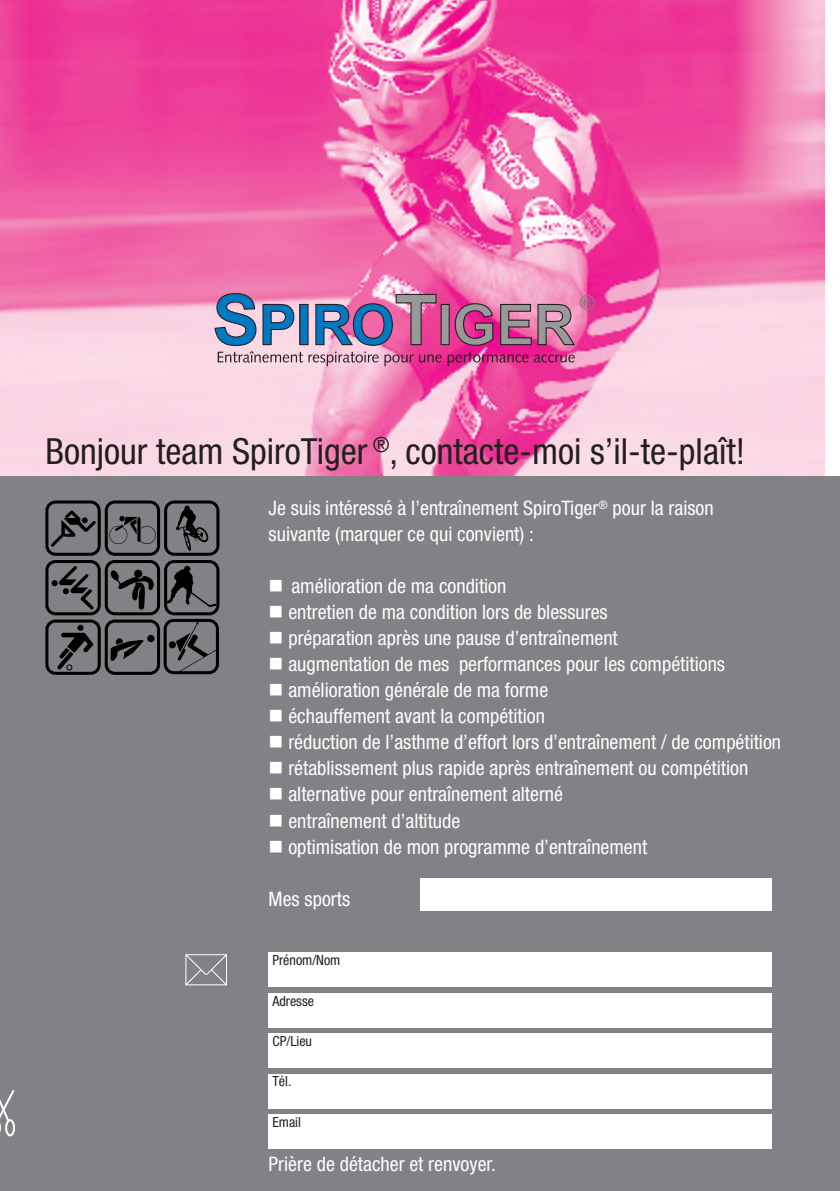
<style>
.page{position:relative;width:840px;height:1191px;background:#fff}
.page>*{position:absolute;margin:0;border:0;box-sizing:border-box;transform-origin:0 0}
.titel{font:condensed 36px "Helvetica Neue";color:#231f20}
.lauftext_10_pt{font:condensed 20px "Helvetica Neue";color:#fff}
.lauftext_10_pt-2{font:condensed 14px "Helvetica Neue";color:#231f20}
</style>
<div class="page">
<img style="left:0;top:0;width:824px;height:476px">
<div style="left:0;top:476px;width:839px;height:715px;background:#808285"></div>
<svg style="left:51px;top:510px;width:45px;height:37px"></svg>
<div style="left:45px;top:500px;width:56px;height:56px;border:3px solid #000;border-radius:9px"></div>
<svg style="left:104px;top:500px;width:116px;height:56px"></svg>
<div style="left:164px;top:560px;width:55px;height:55px;border:3px solid #000;border-radius:9px"></div>
<svg style="left:167px;top:565px;width:49px;height:42px"></svg>
<div style="left:45px;top:560px;width:56px;height:55px;border:3px solid #000;border-radius:9px"></div>
<svg style="left:52px;top:566px;width:42px;height:43px"></svg>
<div style="left:105px;top:560px;width:55px;height:55px;border:3px solid #000;border-radius:9px"></div>
<svg style="left:110px;top:570px;width:44px;height:40px"></svg>
<div style="left:134px;top:569px;width:8px;height:9px;background:#000;border-radius:50%"></div>
<svg style="left:45px;top:618px;width:174px;height:57px"></svg>
<svg style="left:0;top:1090px;width:15px;height:46px"></svg>
<div style="left:5px;top:1119px;width:10px;height:17px;border:2px solid #fff;border-radius:50%"></div>
<svg style="left:185px;top:954px;width:42px;height:31px"></svg>
<div style="left:420px;top:878px;width:351px;height:32px;background:#fff"></div>
<div style="left:268px;top:952px;width:503px;height:34px;background:#fff"></div>
<div style="left:268px;top:993px;width:503px;height:34px;background:#fff"></div>
<div style="left:268px;top:1033px;width:503px;height:34px;background:#fff"></div>
<div style="left:268px;top:1074px;width:503px;height:34px;background:#fff"></div>
<div style="left:268px;top:1114px;width:503px;height:34px;background:#fff"></div>
<div style="left:441px;top:304px;width:8px;height:41px;background:#999"></div>
<div style="left:440px;top:304px;width:9px;height:41px;border:1px solid #231f20"></div>
<svg style="left:214px;top:292px;width:227px;height:74px;background:#a889b1"></svg>
<svg style="left:447px;top:295px;width:147px;height:71px;background:#c65f94"></svg>
<p class="titel" style="left:45px;top:430px;width:700px">Bonjour team SpiroTiger <sup>®</sup>, contacte-moi s’il-te-plaît!</p>
<p class="lauftext_10_pt" style="left:268px;top:497px;width:446px">Je suis intéressé à l’entraînement SpiroTiger<sup>®</sup> pour la raison</p>
<p class="lauftext_10_pt" style="left:268px;top:523px;width:266px">suivante (marquer ce qui convient) :</p>
<p class="lauftext_10_pt" style="left:268px;top:575px;width:239px">■ amélioration de ma condition</p>
<p class="lauftext_10_pt" style="left:268px;top:601px;width:340px">■ entretien de ma condition lors de blessures</p>
<p class="lauftext_10_pt" style="left:268px;top:627px;width:350px">■ préparation après une pause d’entraînement</p>
<p class="lauftext_10_pt" style="left:268px;top:653px;width:457px">■ augmentation de mes performances pour les compétitions</p>
<p class="lauftext_10_pt" style="left:268px;top:679px;width:281px">■ amélioration générale de ma forme</p>
<p class="lauftext_10_pt" style="left:268px;top:705px;width:278px">■ échauffement avant la compétition</p>
<p class="lauftext_10_pt" style="left:268px;top:731px;width:513px">■ réduction de l’asthme d’effort lors d’entraînement / de compétition</p>
<p class="lauftext_10_pt" style="left:268px;top:757px;width:481px">■ rétablissement plus rapide après entraînement ou compétition</p>
<p class="lauftext_10_pt" style="left:268px;top:783px;width:296px">■ alternative pour entraînement alterné</p>
<p class="lauftext_10_pt" style="left:268px;top:809px;width:193px">■ entraînement d’altitude</p>
<p class="lauftext_10_pt" style="left:268px;top:835px;width:380px">■ optimisation de mon programme d’entraînement</p>
<p class="lauftext_10_pt" style="left:268px;top:887px;width:83px">Mes sports</p>
<p class="lauftext_10_pt-2" style="left:272px;top:952px;width:69px">Prénom/Nom</p>
<p class="lauftext_10_pt-2" style="left:272px;top:993px;width:43px">Adresse</p>
<p class="lauftext_10_pt-2" style="left:272px;top:1033px;width:41px">CP/Lieu</p>
<p class="lauftext_10_pt-2" style="left:272px;top:1073px;width:20px">Tél.</p>
<p class="lauftext_10_pt-2" style="left:272px;top:1114px;width:30px">Email</p>
<p class="lauftext_10_pt" style="left:268px;top:1152px;width:228px">Prière de détacher et renvoyer.</p>
</div>
